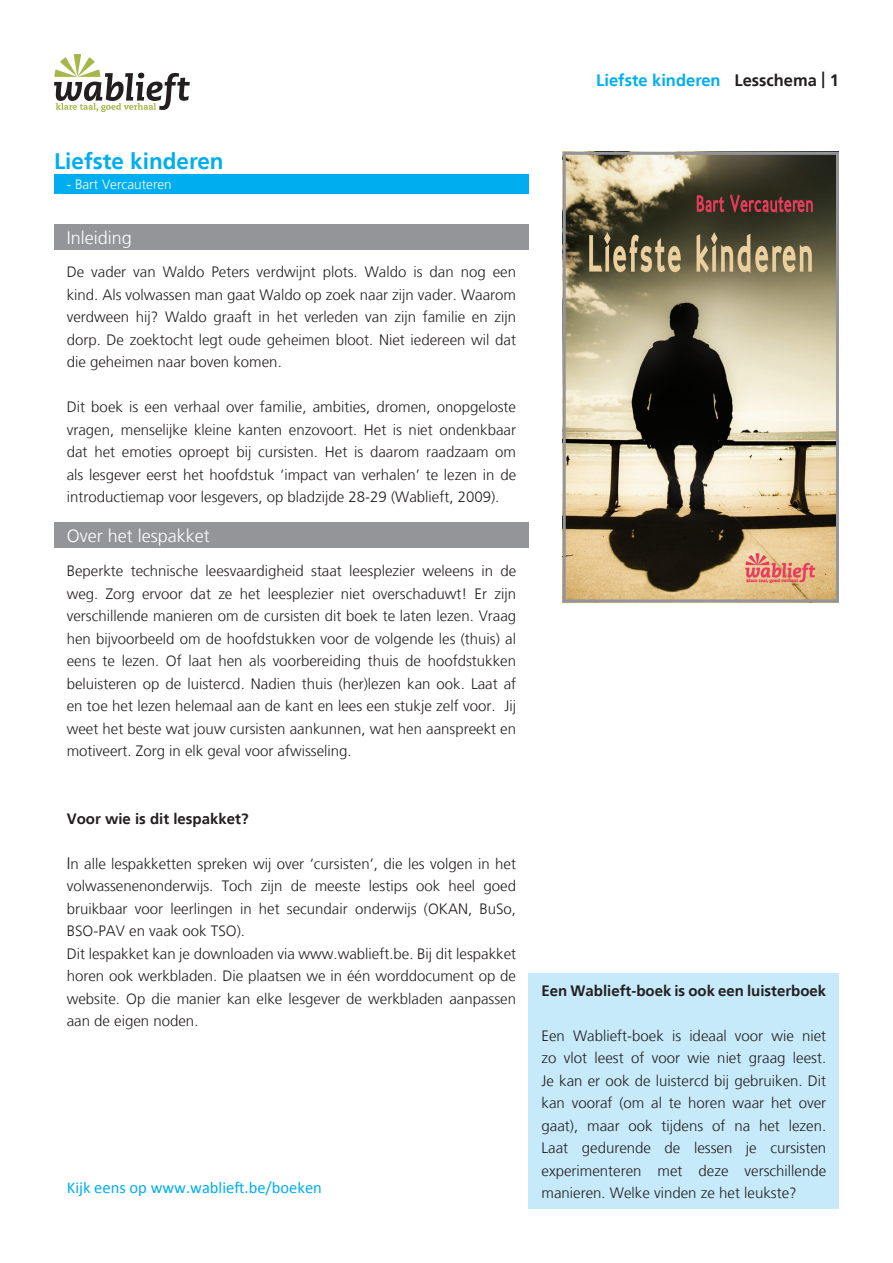
<style>
.page{position:relative;width:893px;height:1263px;background:#fff}
.page>*{position:absolute;margin:0;border:0;box-sizing:border-box;transform-origin:0 0}
.t1{font:700 22.5px "Frutiger LT";color:#00aeef}
.t2{font:300 18px "Frutiger LT";color:#fff}
.gewone_tekst{font:16.5px "Calibri";color:#00aeef}
.t3{font:700 16.5px "Frutiger LT";color:#00aeef}
.gewone_tekst-2{font:300 15px/22.5px "Frutiger LT";color:#231f20;text-align:justify}
.gewone_tekst-3{font:700 15px "Frutiger LT";color:#231f20}
.t4{font:300 13.5px "Frutiger LT";color:#fff}
.s1{font-size:16.5px}
.s2{color:#231f20}
</style>
<div class="page">
<svg style="left:54px;top:54px;width:136px;height:58px"></svg>
<div style="left:54px;top:174px;width:475px;height:19px;background:#00aeef"></div>
<img style="left:567px;top:156px;width:268px;height:442px">
<div style="left:563px;top:152px;width:276px;height:450px;border:3px solid #939598"></div>
<div style="left:54px;top:225px;width:475px;height:25px;background:#939598"></div>
<div style="left:54px;top:522px;width:475px;height:25px;background:#939598"></div>
<div style="left:529px;top:974px;width:310px;height:235px;background:#c6eafa"></div>
<p class="t1" style="left:54px;top:148px;width:171px">Liefste kinderen</p>
<p class="t4" style="left:67px;top:177px;width:106px">- Bart Vercauteren</p>
<p class="t2" style="left:67px;top:228px;width:67px">Inleiding</p>
<p class="gewone_tekst-2" style="left:67px;top:261px;width:451px">De vader van Waldo Peters verdwijnt plots. Waldo is dan nog een kind. Als volwassen man gaat Waldo op zoek naar zijn vader. Waarom verdween hij? Waldo graaft in het verleden van zijn familie en zijn dorp. De zoektocht legt oude geheimen bloot. Niet iedereen wil dat die geheimen naar boven komen.</p>
<p class="gewone_tekst-2" style="left:67px;top:396px;width:451px">Dit boek is een verhaal over familie, ambities, dromen, onopgeloste vragen, menselijke kleine kanten enzovoort. Het is niet ondenkbaar dat het emoties oproept bij cursisten. Het is daarom raadzaam om als lesgever eerst het hoofdstuk ‘impact van verhalen’ te lezen in de introductiemap voor lesgevers, op bladzijde 28-29 (Wablieft, 2009).</p>
<p class="t2" style="left:67px;top:525px;width:144px">Over het lespakket</p>
<p class="gewone_tekst-2" style="left:67px;top:560px;width:451px">Beperkte technische leesvaardigheid staat leesplezier weleens in de weg. Zorg ervoor dat ze het leesplezier niet overschaduwt! Er zijn verschillende manieren om de cursisten dit boek te laten lezen. Vraag hen bijvoorbeeld om de hoofdstukken voor de volgende les (thuis) al eens te lezen. Of laat hen als voorbereiding thuis de hoofdstukken beluisteren op de luistercd. Nadien thuis (her)lezen kan ook. Laat af en toe het lezen helemaal aan de kant en lees een stukje zelf voor. Jij weet het beste wat jouw cursisten aankunnen, wat hen aanspreekt en motiveert. Zorg in elk geval voor afwisseling.</p>
<p class="gewone_tekst-3" style="left:67px;top:810px;width:183px">Voor wie is dit lespakket?</p>
<p class="gewone_tekst-2" style="left:67px;top:852px;width:451px"><span class="s1">I</span>n alle lespakketten spreken wij over ‘cursisten’, die les volgen in het volwassenenonderwijs. Toch zijn de meeste lestips ook heel goed bruikbaar voor leerlingen in het secundair onderwijs (OKAN, BuSo, BSO-PAV en vaak ook TSO).</p>
<p class="gewone_tekst-2" style="left:67px;top:942px;width:451px">Dit lespakket kan je downloaden via www.wablieft.be. Bij dit lespakket horen ook werkbladen. Die plaatsen we in één worddocument op de website. Op die manier kan elke lesgever de werkbladen aanpassen aan de eigen noden.</p>
<p class="gewone_tekst" style="left:67px;top:1177px;width:257px">Kijk eens op www.wablieft.be/boeken</p>
<p class="t3" style="left:596px;top:70px;width:244px">Liefste kinderen <span class="s2">Lesschema | 1</span></p>
<p class="gewone_tekst-3" style="left:542px;top:982px;width:286px">Een Wablieft-boek is ook een luisterboek</p>
<p class="gewone_tekst-2" style="left:542px;top:1024px;width:286px">Een Wablieft-boek is ideaal voor wie niet zo vlot leest of voor wie niet graag leest.<br>Je kan er ook de luistercd bij gebruiken. Dit kan vooraf (om al te horen waar het over gaat), maar ook tijdens of na het lezen.<br>Laat gedurende de lessen je cursisten experimenteren met deze verschillende manieren. Welke vinden ze het leukste?</p>
</div>
